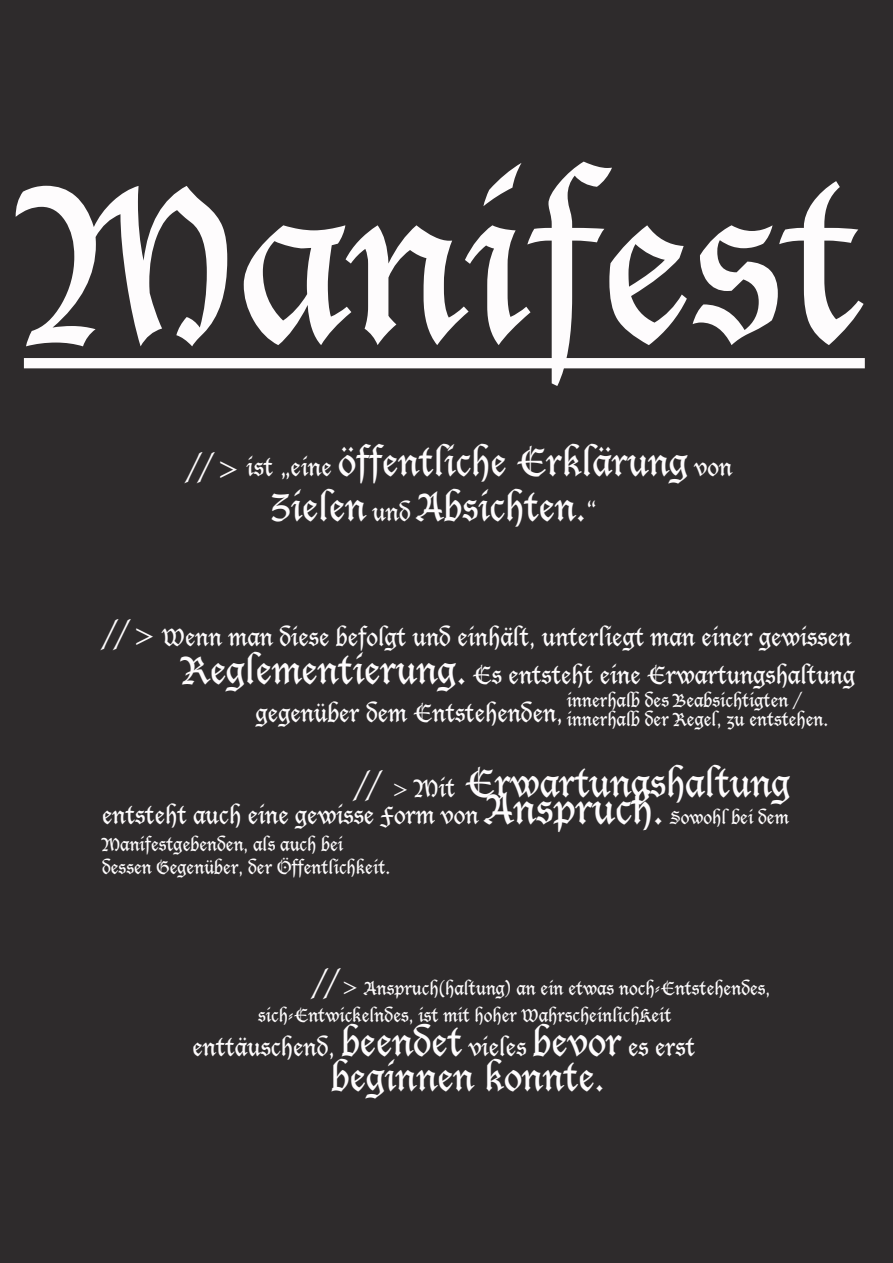
<style>
.page{position:relative;width:893px;height:1263px;background:#2e2b2c}
.page>*{position:absolute;margin:0;border:0;box-sizing:border-box;transform-origin:0 0}
.t1{font:211.5px "Lucida Blackletter";color:#fefcfd}
.t2{font:37.5px/45px "Lucida Blackletter";color:#fefcfd}
.t3{font:24px "Lucida Blackletter";color:#fefcfd}
.t4{font:18px/22.5px "Lucida Blackletter";color:#fefcfd}
.s1{font-size:24px}
.s2{font-size:31.5px}
.s3{font-size:37.5px}
.s4{font-size:40.5px}
</style>
<div class="page">
<div style="left:24px;top:358px;width:841px;height:10px;background:#fefcfd"></div>
<h1 class="t1" style="left:24px;top:140px;width:842px">Manifest</h1>
<h2 class="t2" style="left:270px;top:440px;width:464px;text-indent:-84px"><sub>//</sub> <sub>&gt;</sub> <span class="s1">ist „eine</span> öffentliche Erklärung <span class="s1">von<br></span>Zielen <span class="s1">und</span> Absichten.<span class="s1">“</span></h2>
<h3 class="t3" style="left:102px;top:623px;width:751px"><span class="s2">// &gt;</span> Wenn man diese befolgt und einhält, unterliegt man einer gewissen</h3>
<h3 class="t3" style="left:182px;top:661px;width:674px"><span class="s3">Reglementierung.</span> Es entsteht eine Erwartungshaltung</h3>
<h3 class="t3" style="left:256px;top:699px;width:308px">gegenüber dem Entstehenden,</h3>
<h2 class="t2" style="left:354px;top:761px;width:438px"><span class="s2">//</span> <span class="s1">&gt; Mit</span> Erwartungshaltung</h2>
<p class="t4" style="left:567px;top:692px;width:263px;line-height:18px">innerhalb des Beabsichtigten / innerhalb der Regel, zu entstehen.</p>
<h3 class="t3" style="left:102px;top:801px;width:563px">entsteht auch eine gewisse Form von <span class="s4">Anspruch.</span></h3>
<p class="t4" style="left:670px;top:806px;width:120px">Sowohl bei dem</p>
<p class="t4" style="left:102px;top:833px;width:290px">Manifestgebenden, als auch bei dessen Gegenüber, der Öffentlichkeit.</p>
<p class="t4" style="left:258px;top:974px;width:514px;line-height:27px;text-indent:54px"><span class="s2">//</span> <span class="s1">&gt;</span> Anspruch(haltung) an ein etwas noch-Entstehendes, sich-Entwickelndes, ist mit hoher WahrscheinlichKeit</p>
<h3 class="t3" style="left:192px;top:1033px;width:504px">enttäuschend, <span class="s3">beendet</span> vieles <span class="s3">bevor</span> es erst</h3>
<h2 class="t2" style="left:331px;top:1054px;width:275px">beginnen konnte.</h2>
</div>
